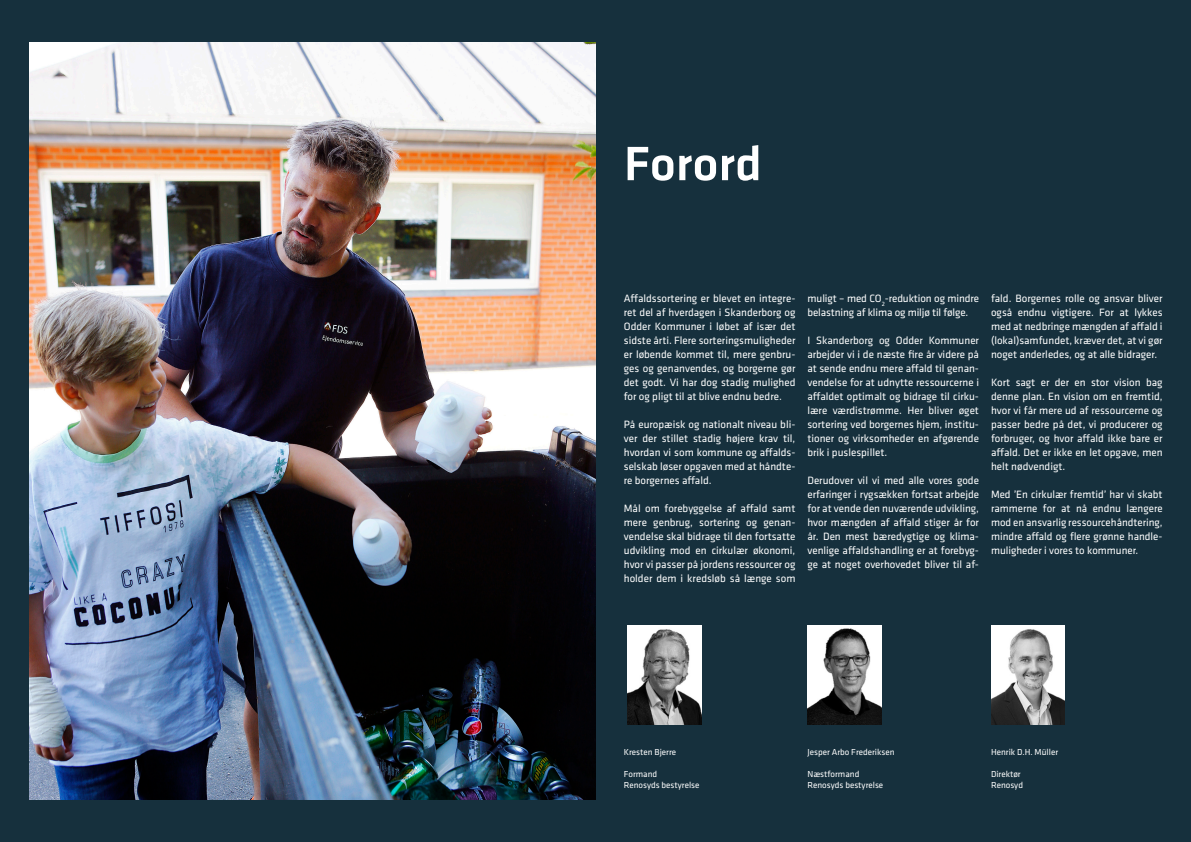
<style>
.page{position:relative;width:1191px;height:842px;background:#fff}
.page>*{position:absolute;margin:0;border:0;box-sizing:border-box;transform-origin:0 0}
.Overskrift_1{font:500 50px "Klavika";color:#fff}
.Brødtekst{font:11px/14px "Klavika";color:#fff;text-align:justify}
.Småtekst{font:9px "Klavika";color:#fff}
</style>
<div class="page">
<div style="left:0;top:0;width:1190px;height:842px;background:#16303d"></div>
<img style="left:29px;top:43px;width:566px;height:756px">
<img style="left:627px;top:625px;width:74px;height:100px">
<img style="left:807px;top:625px;width:74px;height:100px">
<img style="left:991px;top:625px;width:73px;height:100px">
<p class="Overskrift_1" style="left:624px;top:136px;width:139px">Forord</p>
<p class="Brødtekst" style="left:624px;top:292px;width:173px">Affaldssortering er blevet en integre&shy;ret del af hverdagen i Skanderborg og Odder Kommuner i løbet af især det sidste årti. Flere sorteringsmuligheder er løbende kommet til, mere genbru&shy;ges og genanvendes, og borgerne gør det godt. Vi har dog stadig mulighed for og pligt til at blive endnu bedre.</p>
<p class="Brødtekst" style="left:624px;top:418px;width:173px">På europæisk og nationalt niveau bli&shy;ver der stillet stadig højere krav til, hvordan vi som kommune og affalds&shy;selskab løser opgaven med at håndte&shy;re borgernes affald.</p>
<p class="Brødtekst" style="left:624px;top:502px;width:173px">Mål om forebyggelse af affald samt mere genbrug, sortering og genan&shy;vendelse skal bidrage til den fortsatte udvikling mod en cirkulær økonomi, hvor vi passer på jordens ressourcer og holder dem i kredsløb så længe som</p>
<p class="Brødtekst" style="left:807px;top:292px;width:173px">muligt – med CO<sub>2</sub>-reduktion og mindre belastning af klima og miljø til følge.</p>
<p class="Brødtekst" style="left:807px;top:334px;width:173px">I Skanderborg og Odder Kommuner arbejder vi i de næste fire år videre på at sende endnu mere affald til genan&shy;vendelse for at udnytte ressourcerne i affaldet optimalt og bidrage til cirku&shy;lære værdistrømme. Her bliver øget sortering ved borgernes hjem, institu&shy;tioner og virksomheder en afgørende brik i puslespillet.</p>
<p class="Brødtekst" style="left:807px;top:474px;width:173px">Derudover vil vi med alle vores gode erfaringer i rygsækken fortsat arbejde for at vende den nuværende udvikling, hvor mængden af affald stiger år for år. Den mest bæredygtige og klima&shy;venlige affaldshandling er at forebyg&shy;ge at noget overhovedet bliver til af-</p>
<p class="Brødtekst" style="left:991px;top:292px;width:173px">fald. Borgernes rolle og ansvar bliver også endnu vigtigere. For at lykkes med at nedbringe mængden af affald i (lokal)samfundet, kræver det, at vi gør noget anderledes, og at alle bidrager.</p>
<p class="Brødtekst" style="left:991px;top:376px;width:173px">Kort sagt er der en stor vision bag denne plan. En vision om en fremtid, hvor vi får mere ud af ressourcerne og passer bedre på det, vi producerer og forbruger, og hvor affald ikke bare er affald. Det er ikke en let opgave, men helt nødvendigt.</p>
<p class="Brødtekst" style="left:991px;top:488px;width:173px">Med ’En cirkulær fremtid’ har vi skabt rammerne for at nå endnu længere mod en ansvarlig ressourcehåndtering, mindre affald og flere grønne handle&shy;muligheder i vores to kommuner.</p>
<p class="Småtekst" style="left:624px;top:747px;width:54px">Kresten Bjerre</p>
<p class="Småtekst" style="left:624px;top:769px;width:35px">Formand</p>
<p class="Småtekst" style="left:624px;top:780px;width:77px">Renosyds bestyrelse</p>
<p class="Småtekst" style="left:807px;top:747px;width:89px">Jesper Arbo Frederiksen</p>
<p class="Småtekst" style="left:807px;top:769px;width:53px">Næstformand</p>
<p class="Småtekst" style="left:807px;top:780px;width:77px">Renosyds bestyrelse</p>
<p class="Småtekst" style="left:991px;top:747px;width:69px">Henrik D.H. Müller</p>
<p class="Småtekst" style="left:991px;top:769px;width:31px">Direktør</p>
<p class="Småtekst" style="left:991px;top:780px;width:33px">Renosyd</p>
</div>
